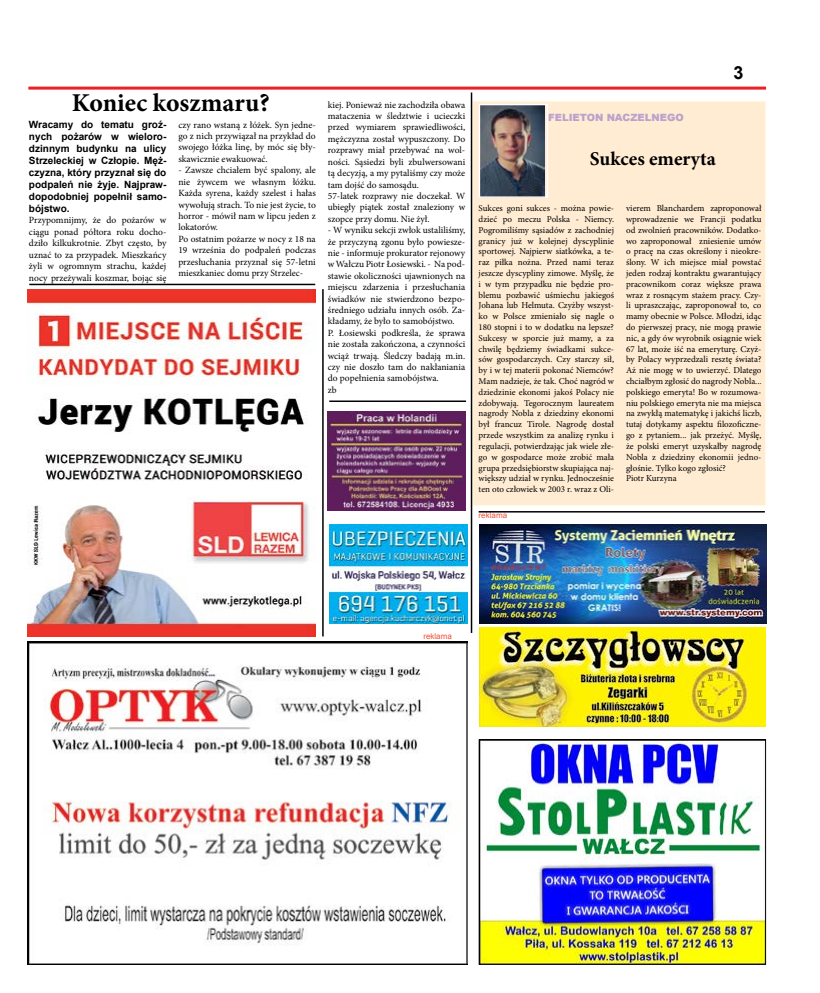
<style>
.page{position:relative;width:820px;height:993px;background:#fff}
.page>*{position:absolute;margin:0;border:0;box-sizing:border-box;transform-origin:0 0}
.t1{font:700 25.7px "Minion Pro";color:#000}
.t2{font:700 19.5px "Minion Pro";color:#000}
.t3{font:700 18px "Arial";color:#000}
.t4{font:700 10px/12px "Arial";color:#000;text-align:justify}
.t5{font:900 10px "Arial";color:#bca1cc}
.t6{font:9.5px/11.4px "Minion Pro";color:#000}
.t7{font:9px/10.8px "Minion Pro";color:#000;text-align:justify}
.t8{font:8px "Arial";color:#f05135}
</style>
<div class="page">
<div style="left:472px;top:101px;width:293px;height:405px;background:#ffecd3;border:1px solid #fffde3"></div>
<img style="left:27px;top:641px;width:440px;height:323px">
<img style="left:480px;top:741px;width:283px;height:221px">
<div style="left:478px;top:739px;width:287px;height:225px;border:1px solid #000"></div>
<img style="left:480px;top:106px;width:64px;height:90px">
<div style="left:478px;top:104px;width:70px;height:94px;border:1px solid #fff"></div>
<hr style="left:28px;top:87px;width:737px;height:3px;background:#ed2124">
<hr style="left:29px;top:283px;width:286px;height:2px;background:#000">
<hr style="left:322px;top:289px;width:1px;height:347px;background:#000">
<hr style="left:478px;top:511px;width:286px;height:1px;background:#000">
<hr style="left:329px;top:400px;width:137px;height:2px;background:#000">
<hr style="left:470px;top:92px;width:2px;height:540px;background:#000">
<img style="left:27px;top:289px;width:288px;height:347px">
<img style="left:328px;top:411px;width:137px;height:99px">
<img style="left:479px;top:627px;width:286px;height:99px">
<img style="left:479px;top:524px;width:286px;height:99px">
<img style="left:329px;top:524px;width:138px;height:99px">
<h1 class="t1" style="left:72px;top:85px;width:199px">Koniec koszmaru?</h1>
<p class="t4" style="left:29px;top:119px;width:139px">Wracamy do tematu groź&shy;nych pożarów w wieloro&shy;dzinnym budynku na ulicy Strzeleckiej w Człopie. Męż&shy;czyzna, który przyznał się do podpaleń nie żyje. Najpraw&shy;dopodobniej popełnił samo&shy;bójstwo.</p>
<p class="t6" style="left:29px;top:215px;width:139px;text-align:justify">Przypomnijmy, że do pożarów w ciągu ponad półtora roku docho&shy;dziło kilkukrotnie. Zbyt często, by uznać to za przypadek. Mieszkańcy żyli w ogromnym strachu, każdej nocy przeżywali koszmar, bojąc się</p>
<p class="t6" style="left:178px;top:119px;width:139px;text-align:justify">czy rano wstaną z łóżek. Syn jedne&shy;go z nich przywiązał na przykład do swojego łóżka linę, by móc się bły&shy;skawicznie ewakuować.</p>
<p class="t6" style="left:178px;top:164px;width:139px">- Zawsze chciałem być spalony, ale nie żywcem we własnym łóżku.<br>Każda syrena, każdy szelest i hałas wywołują strach. To nie jest życie, to horror - mówił nam w lipcu jeden z lokatorów.<br>Po ostatnim pożarze w nocy z 18 na<br>19 września do podpaleń podczas przesłuchania przyznał się 57-letni mieszkaniec domu przy Strzelec-</p>
<p class="t6" style="left:328px;top:99px;width:139px">kiej. Ponieważ nie zachodziła obawa mataczenia w śledztwie i ucieczki przed wymiarem sprawiedliwości, mężczyzna został wypuszczony. Do rozprawy miał przebywać na wol&shy;ności. Sąsiedzi byli zbulwersowani tą decyzją, a my pytaliśmy czy może tam dojść do samosądu.<br>57-latek rozprawy nie doczekał. W ubiegły piątek został znaleziony w szopce przy domu. Nie żył.</p>
<p class="t6" style="left:328px;top:224px;width:139px">- W wyniku sekcji zwłok ustaliliśmy, że przyczyną zgonu było powiesze&shy;nie - informuje prokurator rejonowy w Wałczu Piotr Łosiewski. - Na pod&shy;stawie okoliczności ujawnionych na miejscu zdarzenia i przesłuchania świadków nie stwierdzono bezpo&shy;średniego udziału innych osób. Za&shy;kładamy, że było to samobójstwo.<br>P. Łosiewski podkreśla, że sprawa nie została zakończona, a czynności wciąż trwają. Śledczy badają m.in. czy nie doszło tam do nakłaniania do popełnienia samobójstwa.<br>zb</p>
<p class="t5" style="left:548px;top:111px;width:137px">FELIETON NACZELNEGO</p>
<h2 class="t2" style="left:589px;top:144px;width:127px">Sukces emeryta</h2>
<h3 class="t3" style="left:733px;top:61px;width:12px">3</h3>
<p class="t7" style="left:478px;top:203px;width:137px">Sukces goni sukces - można powie&shy;dzieć po meczu Polska - Niemcy.<br>Pogromiliśmy sąsiadów z zachodniej granicy już w kolejnej dyscyplinie sportowej. Najpierw siatkówka, a te&shy;raz piłka nożna. Przed nami teraz jeszcze dyscypliny zimowe. Myślę, że i w tym przypadku nie będzie pro&shy;blemu pozbawić uśmiechu jakiegoś Johana lub Helmuta. Czyżby wszyst&shy;ko w Polsce zmieniało się nagle o 180 stopni i to w dodatku na lepsze?<br>Sukcesy w sporcie już mamy, a za chwilę będziemy świadkami sukce&shy;sów gospodarczych. Czy starczy sił, by i w tej materii pokonać Niemców?<br>Mam nadzieje, że tak. Choć nagród w dziedzinie ekonomi jakoś Polacy nie zdobywają. Tegorocznym laureatem nagrody Nobla z dziedziny ekonomi był francuz Tirole. Nagrodę dostał przede wszystkim za analizę rynku i regulacji, potwierdzając jak wiele złe&shy;go w gospodarce może zrobić mała grupa przedsiębiorstw skupiająca naj&shy;większy udział w rynku. Jednocześnie ten oto człowiek w 2003 r. wraz z Oli-</p>
<p class="t7" style="left:625px;top:203px;width:137px;text-align:left">vierem Blanchardem zaproponował wprowadzenie we Francji podatku od zwolnień pracowników. Dodatko&shy;wo zaproponował zniesienie umów o pracę na czas określony i nieokre&shy;ślony. W ich miejsce miał powstać jeden rodzaj kontraktu gwarantujący pracownikom coraz większe prawa wraz z rosnącym stażem pracy. Czy&shy;li upraszczając, zaproponował to, co mamy obecnie w Polsce. Młodzi, idąc do pierwszej pracy, nie mogą prawie nic, a gdy ów wyrobnik osiągnie wiek 67 lat, może iść na emeryturę. Czyż&shy;by Polacy wyprzedzali resztę świata?<br>Aż nie mogę w to uwierzyć. Dlatego chciałbym zgłosić do nagrody Nobla... polskiego emeryta! Bo w rozumowa&shy;niu polskiego emeryta nie ma miejsca na zwykłą matematykę i jakichś liczb, tutaj dotykamy aspektu filozoficzne&shy;go z pytaniem... jak przeżyć. Myślę, że polski emeryt uzyskałby nagrodę Nobla z dziedziny ekonomii jedno&shy;głośnie. Tylko kogo zgłosić?<br>Piotr Kurzyna</p>
<p class="t8" style="left:478px;top:510px;width:30px">reklama</p>
<p class="t8" style="left:423px;top:630px;width:30px">reklama</p>
</div>
